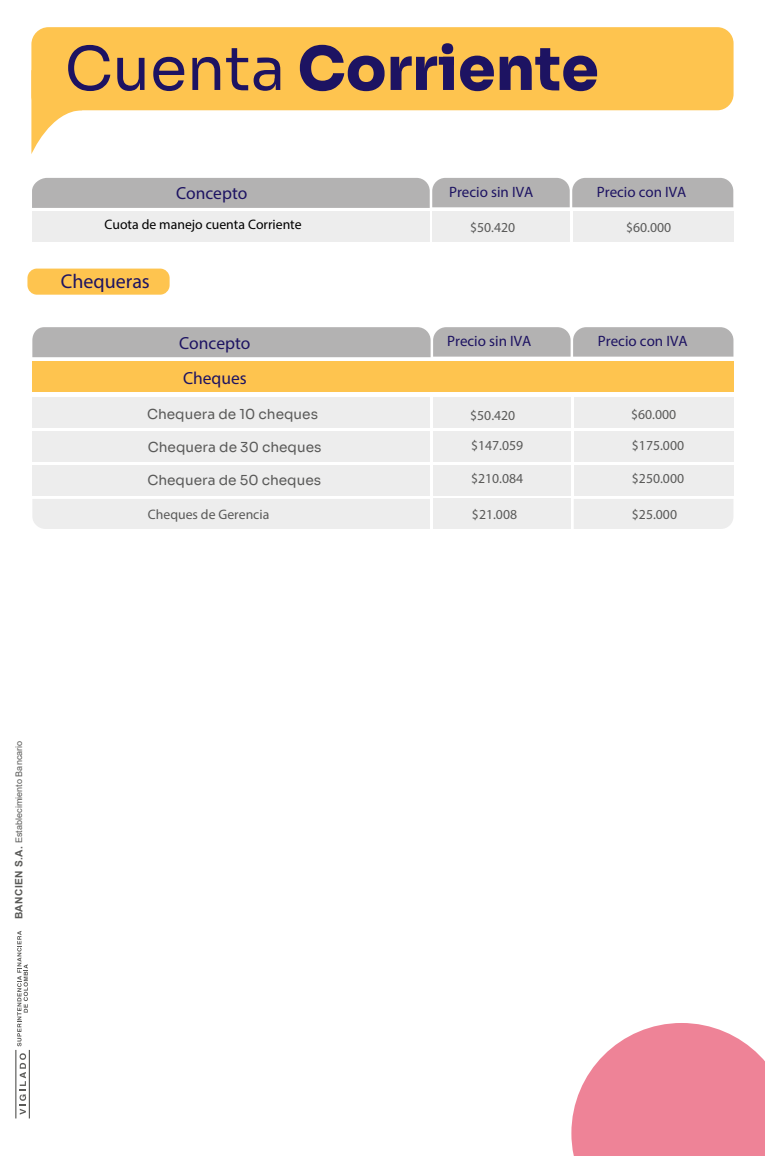
<style>
.page{position:relative;width:765px;height:1156px;background:#fff}
.page>*{position:absolute;margin:0;border:0;box-sizing:border-box;transform-origin:0 0}
.t1{font:800 60px "Sora";color:#1d1362}
.t2{font:20px "Myriad Pro";color:#1d1362}
.t3{font:17.5px "Myriad Pro";color:#1d1362}
.t4{font:15px "Myriad Pro";color:#1d1362}
.t5{font:13.75px/30.2px "Myriad Pro";color:#5a5a59}
.t6{font:13.75px "Sora";color:#5a5a59}
.t7{font:13.75px "Myriad Pro";color:#000}
.t8{font:9.12px "Arial";color:#5a5a58}
.s1{font-weight:400}
.s2{font-weight:700;font-size:10.25px}
</style>
<div class="page">
<div style="left:31px;top:27px;width:703px;height:83px;background:#fec44f"></div>
<svg style="left:31px;top:70px;width:51px;height:84px"></svg>
<div style="left:27px;top:268px;width:143px;height:26px;background:#fec44f;border-radius:9px"></div>
<div style="left:32px;top:465px;width:398px;height:30px;background:#ededed"></div>
<div style="left:574px;top:465px;width:159px;height:30px;background:#ededed"></div>
<div style="left:433px;top:465px;width:138px;height:30px;background:#ededed"></div>
<div style="left:32px;top:499px;width:398px;height:30px;background:#ededed"></div>
<div style="left:574px;top:499px;width:159px;height:30px;background:#ededed"></div>
<div style="left:433px;top:499px;width:138px;height:30px;background:#ededed"></div>
<div style="left:32px;top:178px;width:701px;height:30px;background:#b3b2b2"></div>
<div style="left:32px;top:211px;width:397px;height:30px;background:#ededed"></div>
<div style="left:573px;top:211px;width:160px;height:30px;background:#ededed"></div>
<div style="left:432px;top:211px;width:138px;height:30px;background:#ededed"></div>
<div style="left:32px;top:397px;width:398px;height:30px;background:#ededed"></div>
<div style="left:574px;top:397px;width:159px;height:30px;background:#ededed"></div>
<div style="left:433px;top:397px;width:138px;height:30px;background:#ededed"></div>
<div style="left:32px;top:431px;width:398px;height:30px;background:#ededed"></div>
<div style="left:574px;top:431px;width:159px;height:30px;background:#ededed"></div>
<div style="left:433px;top:431px;width:138px;height:30px;background:#ededed"></div>
<div style="left:32px;top:327px;width:701px;height:30px;background:#b3b2b2"></div>
<div style="left:32px;top:362px;width:702px;height:30px;background:#fec44f"></div>
<svg style="left:20px;top:1053px;width:6px;height:61px"></svg>
<hr style="left:15px;top:1049px;width:1px;height:69px;background:#5a5a58">
<hr style="left:29px;top:1049px;width:1px;height:69px;background:#5a5a58">
<svg style="left:17px;top:931px;width:11px;height:114px"></svg>
<svg style="left:571px;top:1023px;width:193px;height:132px;background:#f094a5"></svg>
<h1 class="t1" style="left:65px;top:19px;width:536px"><span class="s1">Cuenta</span> Corriente</h1>
<p class="t3" style="left:176px;top:182px;width:73px">Concepto</p>
<p class="t4" style="left:449px;top:182px;width:86px">Precio sin IVA</p>
<p class="t4" style="left:597px;top:182px;width:91px">Precio con IVA</p>
<p class="t7" style="left:105px;top:216px;width:199px">Cuota de manejo cuenta Corriente</p>
<p class="t5" style="left:470px;top:212px;width:47px">$50.420</p>
<p class="t5" style="left:626px;top:212px;width:47px">$60.000</p>
<h2 class="t2" style="left:61px;top:269px;width:91px">Chequeras</h2>
<p class="t3" style="left:179px;top:332px;width:73px">Concepto</p>
<p class="t4" style="left:447px;top:331px;width:86px">Precio sin IVA</p>
<p class="t4" style="left:598px;top:331px;width:91px">Precio con IVA</p>
<p class="t3" style="left:183px;top:367px;width:65px">Cheques</p>
<p class="t6" style="left:147px;top:402px;width:172px">Chequera de 10 cheques</p>
<p class="t6" style="left:148px;top:435px;width:175px">Chequera de 30 cheques</p>
<p class="t6" style="left:147px;top:469px;width:175px">Chequera de 50 cheques</p>
<p class="t5" style="left:148px;top:499px;width:123px">Cheques de Gerencia</p>
<p class="t5" style="left:470px;top:399px;width:55px">$50.420 $147.059</p>
<p class="t5" style="left:471px;top:463px;width:54px">$210.084</p>
<p class="t5" style="left:472px;top:498px;width:47px">$21.008</p>
<p class="t5" style="left:631px;top:398px;width:47px">$60.000</p>
<p class="t5" style="left:632px;top:430px;width:54px">$175.000</p>
<p class="t5" style="left:632px;top:463px;width:54px">$250.000</p>
<p class="t5" style="left:632px;top:498px;width:47px">$25.000</p>
<p class="t8" style="left:13px;top:918px;width:180px;rotate:-90deg"><span class="s2">BANCIEN S.A.</span> Establecimiento Bancario</p>
</div>
